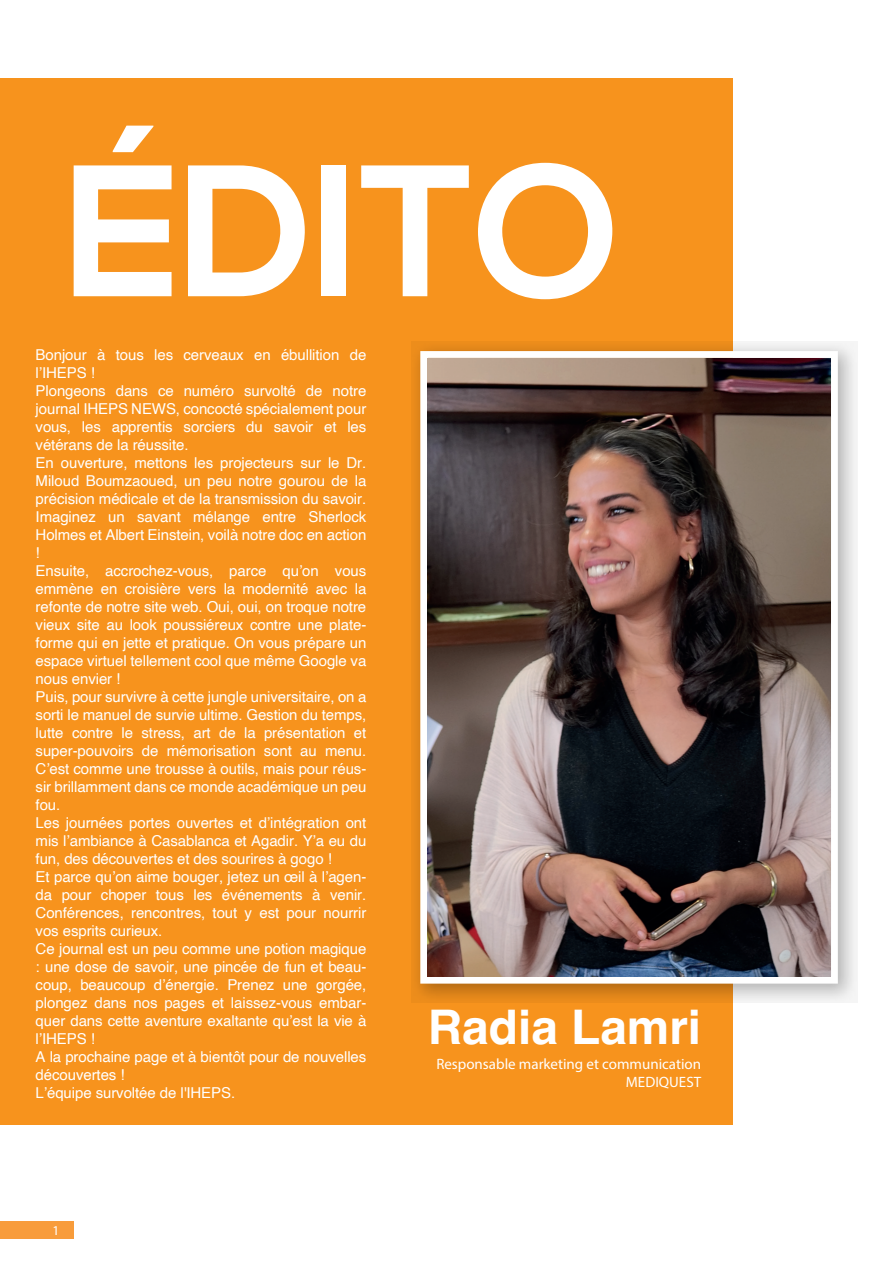
<style>
.page{position:relative;width:893px;height:1263px;background:#fff}
.page>*{position:absolute;margin:0;border:0;box-sizing:border-box;transform-origin:0 0}
.t1{font:700 186.9px "Nexa";color:#fff}
.t2{font:700 47.7px "Helvetica";color:#fff}
.t3{font:15px/18px "Helvetica";letter-spacing:-.005em;color:#fff}
.t4{font:15px/18px "Myriad Pro";color:#fff;text-align:right}
.t5{font:13.5px "Myriad Pro";color:#fff}
</style>
<div class="page">
<div style="left:0;top:1221px;width:73px;height:18px;background:#f89c3b"></div>
<div style="left:0;top:79px;width:733px;height:1046px;background:#f7931d"></div>
<svg style="left:412px;top:343px;width:445px;height:660px"></svg>
<div style="left:420px;top:351px;width:418px;height:632px;border:7px solid #fff"></div>
<img style="left:427px;top:358px;width:403px;height:618px">
<h1 class="t1" style="left:65px;top:124px;width:558px">ÉDITO</h1>
<p class="t3" style="left:36px;top:346px;width:332px">Bonjour à tous les cerveaux en ébullition de l’IHEPS !<br>Plongeons dans ce numéro survolté de notre journal IHEPS NEWS, concocté spécialement pour vous, les apprentis sorciers du savoir et les vétérans de la réussite.<br>En ouverture, mettons les projecteurs sur le Dr.<br>Miloud Boumzaoued, un peu notre gourou de la précision médicale et de la transmission du savoir.<br>Imaginez un savant mélange entre Sherlock Holmes et Albert Einstein, voilà notre doc en action !<br>Ensuite, accrochez-vous, parce qu’on vous emmène en croisière vers la modernité avec la refonte de notre site web. Oui, oui, on troque notre vieux site au look poussiéreux contre une plate&shy;forme qui en jette et pratique. On vous prépare un espace virtuel tellement cool que même Google va nous envier !<br>Puis, pour survivre à cette jungle universitaire, on a sorti le manuel de survie ultime. Gestion du temps, lutte contre le stress, art de la présentation et super-pouvoirs de mémorisation sont au menu.<br>C’est comme une trousse à outils, mais pour réus&shy;sir brillamment dans ce monde académique un peu fou.<br>Les journées portes ouvertes et d’intégration ont mis l’ambiance à Casablanca et Agadir. Y’a eu du fun, des découvertes et des sourires à gogo !<br>Et parce qu’on aime bouger, jetez un œil à l’agen&shy;da pour choper tous les événements à venir.<br>Conférences, rencontres, tout y est pour nourrir vos esprits curieux.<br>Ce journal est un peu comme une potion magique : une dose de savoir, une pincée de fun et beau&shy;coup, beaucoup d’énergie. Prenez une gorgée, plongez dans nos pages et laissez-vous embar&shy;quer dans cette aventure exaltante qu’est la vie à l’IHEPS !<br>A la prochaine page et à bientôt pour de nouvelles découvertes !<br>L’équipe survoltée de l'IHEPS.</p>
<p class="t5" style="left:53px;top:1222px;width:8px">1</p>
<h2 class="t2" style="left:428px;top:997px;width:275px">Radia Lamri</h2>
<p class="t4" style="left:436px;top:1054px;width:266px">Responsable marketing et communication<br>MEDIQUEST</p>
</div>
